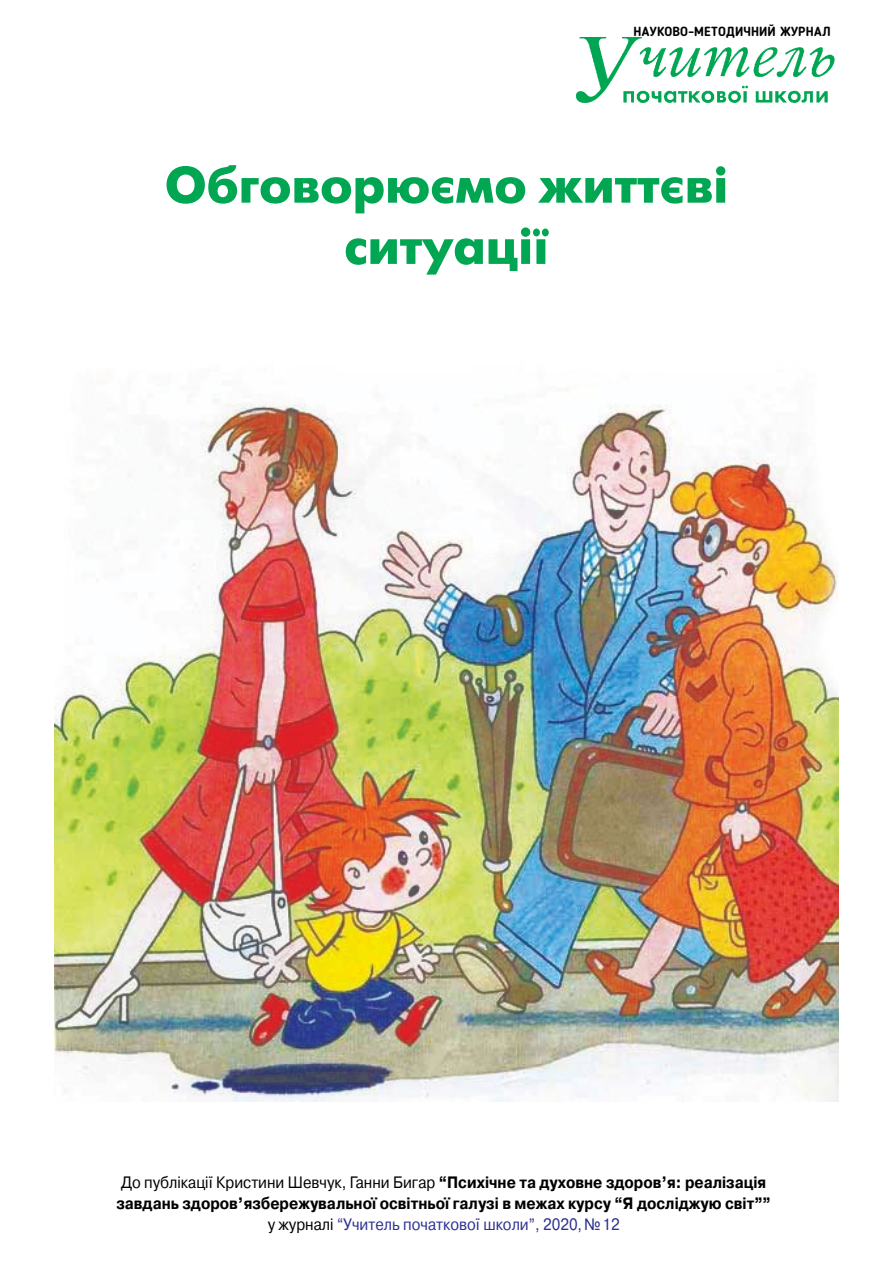
<style>
.page{position:relative;width:893px;height:1263px;background:#fff}
.page>*{position:absolute;margin:0;border:0;box-sizing:border-box;transform-origin:0 0}
.Подзаголовок2__копия{font:700 51px/61.2px "Futuris C";color:#00a651;text-align:center}
.t1{font:700 16.5px/21.5px "Pragmatica C";color:#000;text-align:center;scale:.9 1}
.t2{font:700 12.9px "Blogger Sans";letter-spacing:.02em;color:#000}
.s1{font-weight:400}
.s2{font-weight:400;color:#2e3092}
</style>
<div class="page">
<img style="left:576px;top:38px;width:259px;height:65px">
<img style="left:54px;top:403px;width:785px;height:698px">
<p class="t2" style="left:633px;top:24px;width:199px">НАУКОВО-МЕТОДИЧНИЙ ЖУРНАЛ</p>
<p class="Подзаголовок2__копия" style="left:165px;top:156px;width:565px">Обговорюємо життєві ситуації</p>
<p class="t1" style="left:117px;top:1171px;width:729px"><span class="s1">До публікації Кристини Шевчук, Ганни Бигар</span> “Психічне та духовне здоров’я: реалізація завдань здоров’язбережувальної освітньої галузі в межах курсу “Я досліджую світ”” <span class="s1">у журналі</span> <span class="s2">“Учитель початкової школи”, 2020,№12</span></p>
</div>
